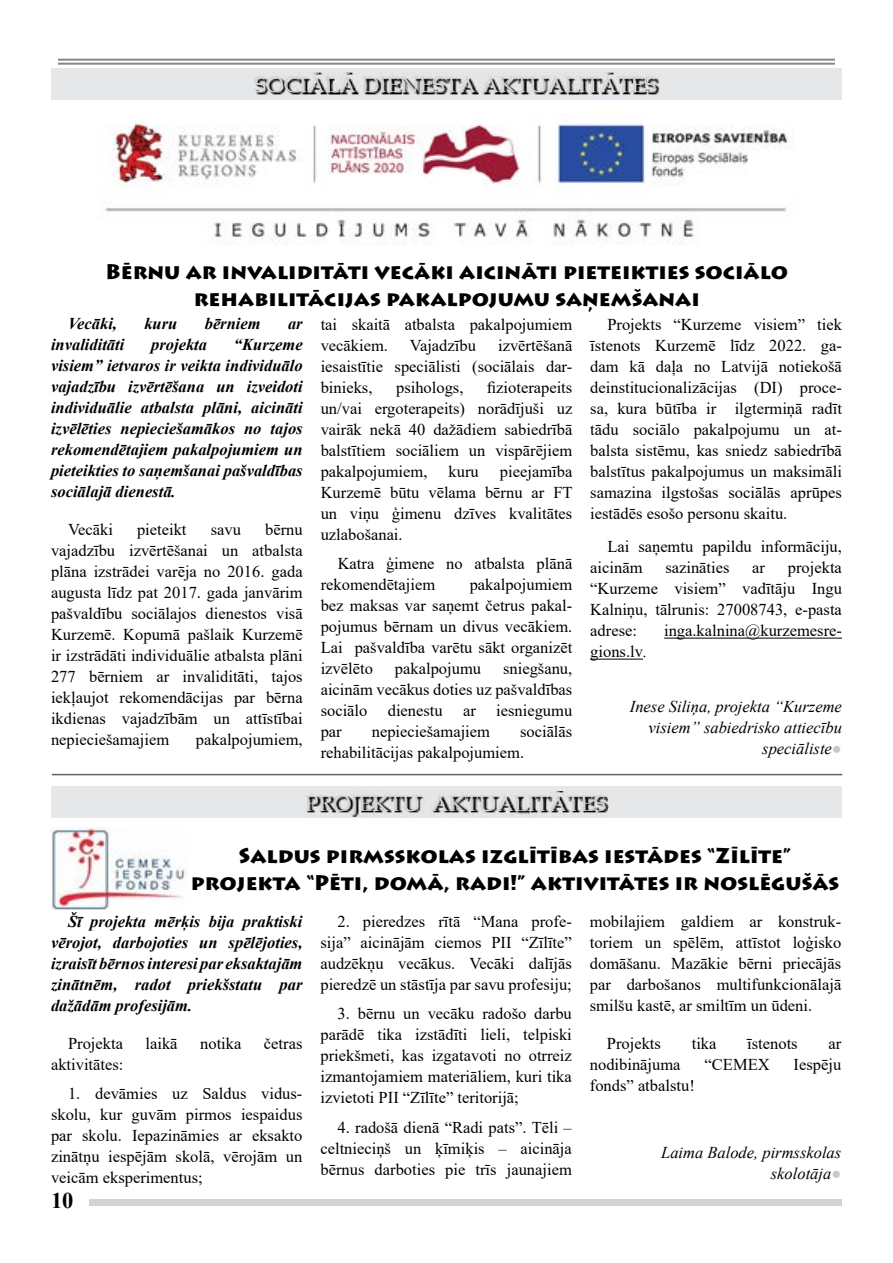
<style>
.page{position:relative;width:893px;height:1263px;background:#fff}
.page>*{position:absolute;margin:0;border:0;box-sizing:border-box;transform-origin:0 0}
.t1{font:22.5px "Book Antiqua";color:#d1d3d4}
.t2{font:700 22.5px "Times New Roman";color:#000}
.t3{font:900 21px/27px "Lithos Pro";color:#000;text-align:center}
.t4{font:16.5px/21px "Times New Roman";color:#000;text-align:justify}
.t5{font:italic 700 16.5px/21px "Times New Roman";color:#000;text-align:justify}
.t6{font:italic 16.5px/21px "Times New Roman";color:#000;text-align:right}
.s1{font-style:italic}
.s2{color:#c7c8ca}
</style>
<div class="page">
<hr style="left:59px;top:59px;width:775px;height:2px;background:#848688">
<hr style="left:59px;top:63px;width:775px;height:2px;background:#848688">
<div style="left:89px;top:1199px;width:753px;height:6px;background:#d1d3d4"></div>
<div style="left:51px;top:69px;width:791px;height:31px;background:#e6e7e8"></div>
<svg style="left:256px;top:73px;width:404px;height:22px"></svg>
<hr style="left:664px;top:638px;width:178px;height:1px;background:#000">
<hr style="left:590px;top:659px;width:53px;height:1px;background:#000">
<hr style="left:52px;top:774px;width:790px;height:1px;background:#616264">
<div style="left:51px;top:787px;width:791px;height:31px;background:#e6e7e8"></div>
<svg style="left:308px;top:791px;width:301px;height:25px"></svg>
<img style="left:105px;top:124px;width:686px;height:121px">
<img style="left:51px;top:828px;width:134px;height:82px">
<h1 class="t1" style="left:254px;top:69px;width:403px">SOCIĀLĀ DIENESTA AKTUALITĀTES</h1>
<p class="t3" style="left:105px;top:258px;width:684px">Bērnu ar invaliditāti vecāki aicināti pieteikties sociālo rehabilitācijas pakalpojumu saņemšanai</p>
<p class="t4" style="left:590px;top:313px;width:253px;text-indent:17px">Projekts “Kurzeme visiem” tiek īstenots Kurzemē līdz 2022. ga&shy;dam kā daļa no Latvijā notiekošā deinstitucionalizācijas (DI) proce&shy;sa, kura būtība ir ilgtermiņā radīt tādu sociālo pakalpojumu un at&shy;balsta sistēmu, kas sniedz sabiedrībā balstītus pakalpojumus un maksimāli samazina ilgstošas sociālās aprūpes iestādēs esošo personu skaitu.</p>
<p class="t4" style="left:590px;top:536px;width:253px;text-indent:17px">Lai saņemtu papildu informāciju, aicinām</p>
<p class="t5" style="left:68px;top:313px;width:51px">Vecāki,</p>
<p class="t5" style="left:144px;top:313px;width:35px">kuru</p>
<p class="t5" style="left:205px;top:313px;width:57px">bērniem</p>
<p class="t5" style="left:288px;top:313px;width:16px">ar</p>
<p class="t5" style="left:51px;top:334px;width:75px">invaliditāti</p>
<p class="t5" style="left:151px;top:334px;width:57px">projekta</p>
<p class="t4" style="left:321px;top:313px;width:253px">tai skaitā atbalsta pakalpojumiem vecākiem.</p>
<p class="t5" style="left:51px;top:334px;width:253px;text-indent:183px">“Kurzeme visiem” ietvaros ir veikta individuālo vajadzību izvērtēšana un izveidoti individuālie atbalsta plāni, aicināti izvēlēties nepieciešamākos no tajos rekomendētajiem pakalpojumiem un pieteikties to saņemšanai pašvaldības sociālajā dienestā.</p>
<p class="t4" style="left:68px;top:519px;width:46px">Vecāki</p>
<p class="t4" style="left:137px;top:519px;width:51px">pieteikt</p>
<p class="t4" style="left:211px;top:519px;width:32px">savu</p>
<p class="t4" style="left:410px;top:334px;width:67px">Vajadzību</p>
<p class="t4" style="left:321px;top:334px;width:253px;text-indent:177px">izvērtēšanā iesaistītie speciālisti (sociālais dar&shy;binieks,</p>
<p class="t4" style="left:321px;top:376px;width:253px;text-indent:166px">fizioterapeits un/vai ergoterapeits) norādījuši uz vairāk nekā 40 dažādiem sabiedrībā balstītiem sociāliem un vispārējiem pakalpojumiem,</p>
<p class="t4" style="left:396px;top:376px;width:69px">psihologs,</p>
<p class="t4" style="left:321px;top:460px;width:253px;text-indent:179px">pieejamība Kurzemē būtu vēlama bērnu ar FT un viņu ģimenu dzīves kvalitātes uzlabošanai.</p>
<p class="t4" style="left:321px;top:553px;width:253px;text-indent:17px">Katra ģimene no atbalsta plānā rekomendētajiem</p>
<p class="t4" style="left:449px;top:460px;width:32px">kuru</p>
<p class="t4" style="left:51px;top:519px;width:253px;text-indent:214px">bērnu vajadzību izvērtēšanai un atbalsta plāna izstrādei varēja no 2016. gada augusta līdz pat 2017. gada janvārim pašvaldību sociālajos dienestos visā Kurzemē. Kopumā pašlaik Kurzemē ir izstrādāti individuālie atbalsta plāni 277 bērniem ar invaliditāti, tajos iekļaujot rekomendācijas par bērna ikdienas vajadzībām un attīstībai nepieciešamajiem</p>
<p class="t4" style="left:590px;top:557px;width:253px;text-indent:198px">projekta “Kurzeme visiem” vadītāju Ingu Kalniņu, tālrunis: 27008743, e-pasta adrese:</p>
<p class="t4" style="left:665px;top:557px;width:66px">sazināties</p>
<p class="t4" style="left:752px;top:557px;width:14px">ar</p>
<p class="t4" style="left:321px;top:574px;width:253px;text-indent:149px">pakalpojumiem bez maksas var saņemt četrus pakal&shy;pojumus bērnam un divus vecākiem.<br>Lai pašvaldība varētu sākt organizēt izvēlēto</p>
<p class="t4" style="left:664px;top:620px;width:179px">inga.kalnina@kurzemesre-</p>
<p class="t4" style="left:590px;top:641px;width:58px">gions.lv<span class="s1">.</span></p>
<p class="t6" style="left:630px;top:696px;width:214px">Inese Siliņa, projekta “Kurzeme visiem” sabiedrisko attiecību speciāliste<span class="s2">●</span></p>
<h1 class="t1" style="left:304px;top:787px;width:303px">PROJEKTU AKTUALITĀTES</h1>
<p class="t3" style="left:191px;top:843px;width:650px">Saldus pirmsskolas izglītības iestādes “Zīlīte” projekta “Pēti, domā, radi!” aktivitātes ir noslēgušās</p>
<p class="t5" style="left:51px;top:910px;width:253px;text-indent:17px">Šī projekta mērķis bija praktiski vērojot, darbojoties un spēlējoties, izraisīt bērnos interesi par eksaktajām zinātnēm, radot priekšstatu par dažādām profesijām.</p>
<p class="t4" style="left:68px;top:1032px;width:56px">Projekta</p>
<p class="t4" style="left:146px;top:1032px;width:34px">laikā</p>
<p class="t4" style="left:200px;top:1032px;width:43px">notika</p>
<p class="t4" style="left:264px;top:1032px;width:40px">četras</p>
<p class="t4" style="left:51px;top:1053px;width:74px">aktivitātes:</p>
<p class="t4" style="left:51px;top:1082px;width:253px;text-indent:17px">1. devāmies uz Saldus vidus&shy;skolu, kur guvām pirmos iespaidus par skolu. Iepazināmies ar eksakto zinātņu iespējām skolā, vērojām un veicām eksperimentus;</p>
<p class="t4" style="left:395px;top:658px;width:88px">pakalpojumu</p>
<p class="t4" style="left:321px;top:658px;width:253px;text-indent:182px">sniegšanu, aicinām vecākus doties uz pašvaldības sociālo dienestu ar iesniegumu par</p>
<p class="t4" style="left:372px;top:721px;width:120px">nepieciešamajiem</p>
<p class="t4" style="left:321px;top:721px;width:253px;text-indent:199px">sociālās rehabilitācijas pakalpojumiem.</p>
<p class="t4" style="left:196px;top:729px;width:108px">pakalpojumiem,</p>
<p class="t4" style="left:320px;top:910px;width:253px;text-indent:17px">2. pieredzes rītā “Mana profe&shy;sija” aicinājām ciemos PII “Zīlīte” audzēkņu vecākus. Vecāki dalījās pieredzē un stāstīja par savu profesiju;</p>
<p class="t4" style="left:320px;top:1003px;width:253px;text-indent:17px">3. bērnu un vecāku radošo darbu parādē tika izstādīti lieli, telpiski priekšmeti, kas izgatavoti no otrreiz izmantojamiem materiāliem, kuri tika izvietoti PII “Zīlīte” teritorijā;</p>
<p class="t4" style="left:320px;top:1116px;width:253px;text-indent:17px">4. radošā dienā “Radi pats”. Tēli – celtnieciņš un ķīmiķis – aicināja bērnus darboties pie trīs jaunajiem</p>
<p class="t4" style="left:590px;top:910px;width:253px">mobilajiem galdiem ar konstruk&shy;toriem un spēlēm, attīstot loģisko domāšanu. Mazākie bērni priecājās par darbošanos multifunkcionālajā smilšu kastē, ar smiltīm un ūdeni.</p>
<p class="t4" style="left:607px;top:1032px;width:56px">Projekts</p>
<p class="t4" style="left:692px;top:1032px;width:26px">tika</p>
<p class="t4" style="left:747px;top:1032px;width:52px">īstenots</p>
<p class="t4" style="left:828px;top:1032px;width:14px">ar</p>
<p class="t4" style="left:590px;top:1053px;width:92px">nodibinājuma</p>
<p class="t4" style="left:705px;top:1053px;width:67px">“CEMEX</p>
<p class="t4" style="left:794px;top:1053px;width:49px">Iespēju</p>
<p class="t4" style="left:590px;top:1074px;width:106px">fonds” atbalstu!</p>
<p class="t6" style="left:661px;top:1142px;width:182px">Laima Balode, pirmsskolas skolotāja<span class="s2">●</span></p>
<h1 class="t2" style="left:51px;top:1184px;width:24px">10</h1>
</div>
